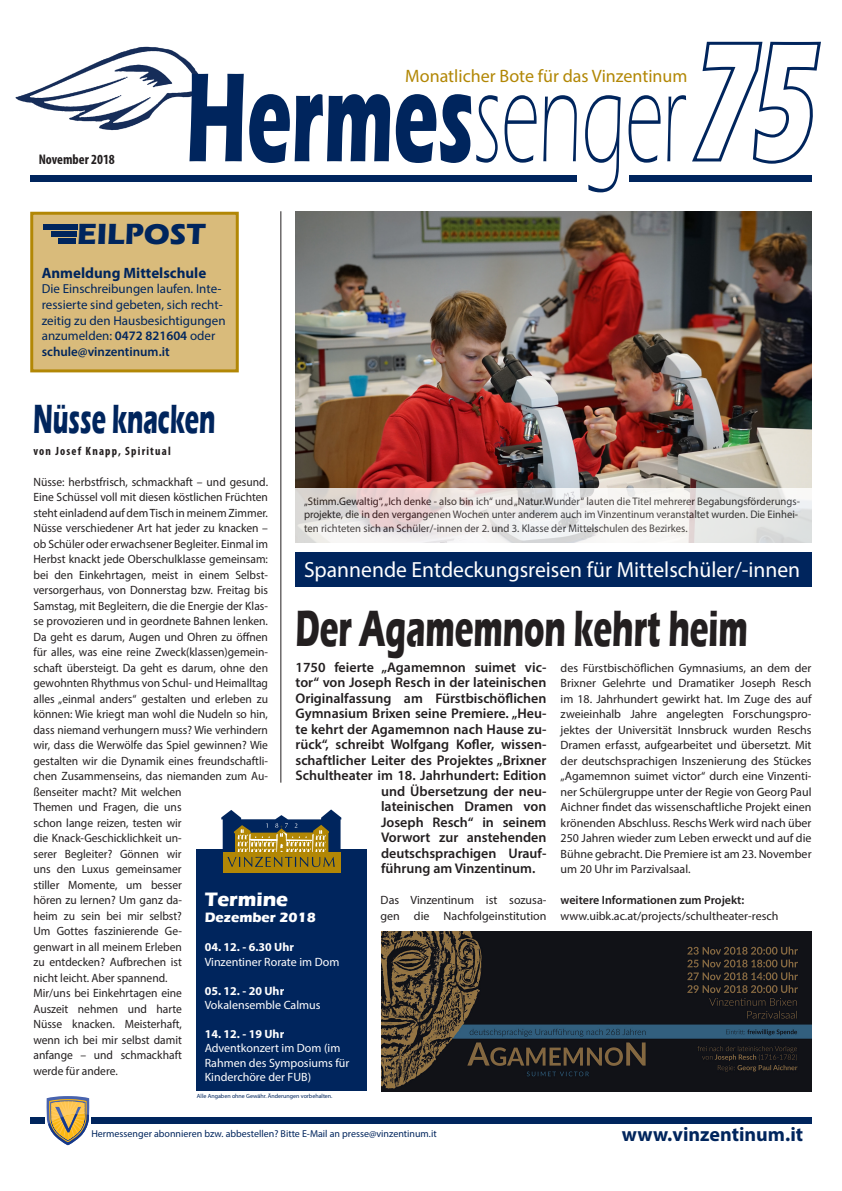
<style>
.page{position:relative;width:842px;height:1191px;background:#fff}
.page>*{position:absolute;margin:0;border:0;box-sizing:border-box;transform-origin:0 0}
.t1{font:700 131.2px "Eras ITC";color:#00255d;scale:.57 1}
.t2{font:700 52.5px "Eras ITC";color:#231f20;scale:.6 1}
.t3{font:700 42px "Eras ITC";color:#00255d;scale:.57 1}
.t4{font:700 30px "Eras ITC";color:#00255d}
.t5{font:22px "Myriad Pro";color:#fff}
.t6{font:700 20px "Myriad Pro";color:#00255d}
.t7{font:700 20px "Eras ITC";color:#fff}
.t8{font:18px "Myriad Pro";color:#b28705}
.t9{font:700 15px "Myriad Pro";color:#00255d}
.t10{font:600 14px "Myriad Pro";color:#231f20}
.t11{font:700 condensed 14px "Myriad Pro";color:#231f20}
.t12{font:700 14px "Eras ITC";color:#fff}
.t13{font:13px/15.6px "Myriad Pro";color:#00255d}
.t14{font:12px/15.5px "Myriad Pro";color:#231f20;scale:.96 1}
.t15{font:12px/15.5px "Myriad Pro";color:#231f20}
.t16{font:12px/14.4px "Myriad Pro";color:#fff}
.t17{font:700 12px "Myriad Pro";color:#fff}
.t18{font:600 12px "Myriad Pro";color:#231f20}
.t19{font:700 condensed 12px "Myriad Pro";letter-spacing:.1em;color:#231f20}
.t20{font:11px/13.2px "Myriad Pro";color:#231f20}
.t21{font:10px "Myriad Pro";color:#00255d}
.t22{font:6px "Myriad Pro";color:#00255d}
.s1{font-weight:300}
.s2{font-weight:600}
</style>
<div class="page">
<img style="left:16px;top:46px;width:190px;height:85px">
<div style="left:30px;top:175px;width:547px;height:7px;background:#00255d"></div>
<div style="left:91px;top:1117px;width:721px;height:6px;background:#00255d"></div>
<hr style="left:281px;top:211px;width:1px;height:571px;background:#231f20">
<img style="left:295px;top:211px;width:517px;height:332px">
<svg style="left:692px;top:41px;width:129px;height:123px"></svg>
<div style="left:629px;top:175px;width:183px;height:7px;background:#00255d"></div>
<div style="left:295px;top:552px;width:516px;height:34px;background:#00255d"></div>
<div style="left:196px;top:849px;width:170px;height:242px;background:#00255d"></div>
<svg style="left:46px;top:1096px;width:43px;height:49px"></svg>
<div style="left:30px;top:1117px;width:15px;height:6px;background:#00255d"></div>
<div style="left:32px;top:213px;width:205px;height:158px;background:#d9bb7b"></div>
<div style="left:30px;top:212px;width:209px;height:160px;border:3px solid #b28705"></div>
<div style="left:59px;top:238px;width:17px;height:5px;background:#00255d"></div>
<div style="left:43px;top:224px;width:34px;height:5px;background:#00255d"></div>
<div style="left:51px;top:231px;width:26px;height:5px;background:#00255d"></div>
<svg style="left:295px;top:488px;width:516px;height:55px"></svg>
<div style="left:223px;top:852px;width:118px;height:20px;background:#b28705"></div>
<svg style="left:221px;top:809px;width:120px;height:59px"></svg>
<img style="left:381px;top:931px;width:430px;height:160px">
<p class="t11" style="left:39px;top:151px;width:78px">November 2018</p>
<p class="t8" style="left:405px;top:65px;width:284px">Monatlicher Bote für das Vinzentinum</p>
<p class="t1" style="left:186px;top:42px;width:880px">Hermes<span class="s1">senger</span></p>
<p class="t4" style="left:77px;top:217px;width:130px">EILPOST</p>
<p class="t9" style="left:42px;top:263px;width:166px">Anmeldung Mittelschule</p>
<p class="t13" style="left:42px;top:281px;width:185px">Die Einschreibungen laufen. Inte&shy;ressierte sind gebeten, sich recht&shy;zeitig zu den Hausbesichtigungen anzumelden: <span class="s2">0472 821604</span> oder <span class="s2">schule@vinzentinum.it</span></p>
<p class="t3" style="left:33px;top:395px;width:321px">Nüsse knacken</p>
<p class="t19" style="left:33px;top:443px;width:139px">von Josef Knapp, Spiritual</p>
<p class="t14" style="left:33px;top:474px;width:246px">Nüsse: herbstfrisch, schmackhaft – und gesund.<br>Eine Schüssel voll mit diesen köstlichen Früchten steht einladend auf dem Tisch in meinem Zimmer.<br>Nüsse verschiedener Art hat jeder zu knacken – ob Schüler oder erwachsener Begleiter. Einmal im Herbst knackt jede Oberschulklasse gemeinsam: bei den Einkehrtagen, meist in einem Selbst&shy;versorgerhaus, von Donnerstag bzw. Freitag bis Samstag, mit Begleitern, die die Energie der Klas&shy;se provozieren und in geordnete Bahnen lenken.<br>Da geht es darum, Augen und Ohren zu öffnen für alles, was eine reine Zweck(klassen)gemein&shy;schaft übersteigt. Da geht es darum, ohne den gewohnten Rhythmus von Schul- und Heimalltag alles „einmal anders“ gestalten und erleben zu können: Wie kriegt man wohl die Nudeln so hin, dass niemand verhungern muss? Wie verhindern wir, dass die Werwölfe das Spiel gewinnen? Wie gestalten wir die Dynamik eines freundschaftli&shy;chen Zusammenseins, das niemanden zum Au&shy;ßenseiter macht? Mit welchen<br>Themen und Fragen, die uns<br>schon lange reizen, testen wir<br>die Knack-Geschicklichkeit un-<br>serer Begleiter? Gönnen wir<br>uns den Luxus gemeinsamer<br>stiller Momente, um besser<br>hören zu lernen? Um ganz da-<br>heim zu sein bei mir selbst?<br>Um Gottes faszinierende Ge-<br>genwart in all meinem Erleben<br>zu entdecken? Aufbrechen ist<br>nicht leicht. Aber spannend.</p>
<p class="t14" style="left:33px;top:985px;width:156px;text-align:justify">Mir/uns bei Einkehrtagen eine Auszeit nehmen und harte Nüsse knacken. Meisterhaft, wenn ich bei mir selbst damit anfange – und schmackhaft werde für andere.</p>
<p class="t20" style="left:304px;top:495px;width:497px">„Stimm.Gewaltig“, „Ich denke - also bin ich“ und „Natur.Wunder“ lauten die Titel mehrerer Begabungsförderungs&shy;projekte, die in den vergangenen Wochen unter anderem auch im Vinzentinum veranstaltet wurden. Die Einhei&shy;ten richteten sich an Schüler/-innen der 2. und 3. Klasse der Mittelschulen des Bezirkes.</p>
<p class="t5" style="left:304px;top:556px;width:498px">Spannende Entdeckungsreisen für Mittelschüler/-innen</p>
<p class="t2" style="left:295px;top:598px;width:755px">Der Agamemnon kehrt heim</p>
<p class="t10" style="left:295px;top:658px;width:252px">1750 feierte „Agamemnon suimet vic-</p>
<p class="t10" style="left:295px;top:673px;width:252px">tor“ von Joseph Resch in der lateinischen</p>
<p class="t10" style="left:295px;top:689px;width:252px">Originalfassung am Fürstbischöflichen</p>
<p class="t10" style="left:295px;top:704px;width:252px">Gymnasium Brixen seine Premiere. „Heu-</p>
<p class="t10" style="left:295px;top:720px;width:252px">te kehrt der Agamemnon nach Hause zu-</p>
<p class="t10" style="left:295px;top:735px;width:252px">rück“, schreibt Wolfgang Kofler, wissen-</p>
<p class="t10" style="left:295px;top:751px;width:252px">schaftlicher Leiter des Projektes „Brixner</p>
<p class="t10" style="left:295px;top:766px;width:252px">Schultheater im 18. Jahrhundert: Edition</p>
<p class="t10" style="left:381px;top:782px;width:167px">und Übersetzung der neu-</p>
<p class="t10" style="left:381px;top:797px;width:167px">lateinischen Dramen von</p>
<p class="t10" style="left:381px;top:813px;width:167px">Joseph Resch“ in seinem</p>
<p class="t10" style="left:381px;top:828px;width:167px">Vorwort zur anstehenden</p>
<p class="t10" style="left:381px;top:844px;width:167px">deutschsprachigen Urauf-</p>
<p class="t10" style="left:381px;top:859px;width:156px">führung am Vinzentinum.</p>
<p class="t15" style="left:380px;top:892px;width:168px">Das Vinzentinum ist sozusa&shy;gen die Nachfolgeinstitution</p>
<p class="t15" style="left:561px;top:660px;width:252px;text-align:justify">des Fürstbischöflichen Gymnasiums, an dem der Brixner Gelehrte und Dramatiker Joseph Resch im 18. Jahrhundert gewirkt hat. Im Zuge des auf zweieinhalb Jahre angelegten Forschungspro&shy;jektes der Universität Innsbruck wurden Reschs Dramen erfasst, aufgearbeitet und übersetzt. Mit der deutschsprachigen Inszenierung des Stückes „Agamemnon suimet victor“ durch eine Vinzenti&shy;ner Schülergruppe unter der Regie von Georg Paul Aichner findet das wissenschaftliche Projekt einen krönenden Abschluss. Reschs Werk wird nach über 250 Jahren wieder zum Leben erweckt und auf die Bühne gebracht. Die Premiere ist am 23. November um 20 Uhr im Parzivalsaal.</p>
<p class="t18" style="left:561px;top:892px;width:185px">weitere Informationen zum Projekt:</p>
<p class="t15" style="left:561px;top:908px;width:219px">www.uibk.ac.at/projects/schultheater-resch</p>
<p class="t7" style="left:205px;top:887px;width:85px">Termine</p>
<p class="t12" style="left:205px;top:909px;width:113px">Dezember 2018</p>
<p class="t17" style="left:205px;top:939px;width:91px">04. 12. - 6.30 Uhr</p>
<p class="t16" style="left:205px;top:954px;width:136px">Vinzentiner Rorate im Dom</p>
<p class="t17" style="left:205px;top:982px;width:81px">05. 12. - 20 Uhr</p>
<p class="t16" style="left:205px;top:997px;width:117px">Vokalensemble Calmus</p>
<p class="t17" style="left:205px;top:1025px;width:81px">14. 12. - 19 Uhr</p>
<p class="t16" style="left:205px;top:1040px;width:146px">Adventkonzert im Dom (im<br>Rahmen des Symposiums für<br>Kinderchöre der FUB)</p>
<p class="t22" style="left:197px;top:1092px;width:137px">Alle Angaben ohne Gewähr. Änderungen vorbehalten.</p>
<p class="t21" style="left:91px;top:1127px;width:347px">Hermessenger abonnieren bzw. abbestellen? Bitte E-Mail an presse@vinzentinum.it</p>
<p class="t6" style="left:622px;top:1121px;width:183px">www.vinzentinum.it</p>
</div>
